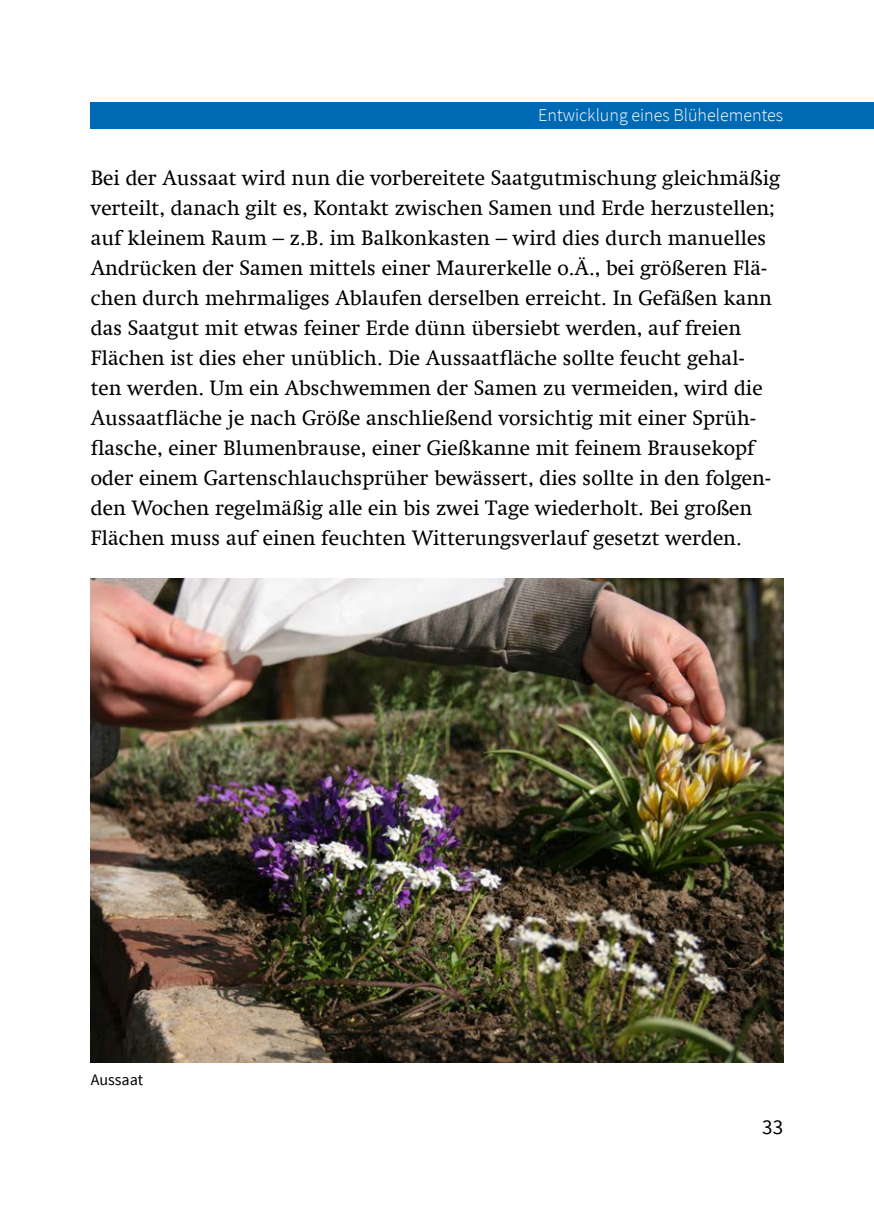
<style>
.page{position:relative;width:874px;height:1225px;background:#fff}
.page>*{position:absolute;margin:0;border:0;box-sizing:border-box;transform-origin:0 0}
.t1{font:21px/30px "Swift Com";color:#000}
.t2{font:21px "Source Sans Pro";color:#000}
.t3{font:300 18px "Source Sans Pro";color:#fff}
.t4{font:16px "Source Sans Pro";color:#000}
</style>
<div class="page">
<div style="left:91px;top:102px;width:782px;height:27px;background:#0069b4"></div>
<img style="left:91px;top:579px;width:691px;height:483px">
<p class="t3" style="left:538px;top:104px;width:246px">Entwicklung eines Blühelementes</p>
<p class="t1" style="left:91px;top:163px;width:690px">Bei der Aussaat wird nun die vorbereitete Saatgutmischung gleichmäßig verteilt, danach gilt es, Kontakt zwischen Samen und Erde herzustellen; auf kleinem Raum – z.B. im Balkonkasten – wird dies durch manuelles Andrücken der Samen mittels einer Maurerkelle o.Ä., bei größeren Flä&shy;chen durch mehrmaliges Ablaufen derselben erreicht. In Gefäßen kann das Saatgut mit etwas feiner Erde dünn übersiebt werden, auf freien Flächen ist dies eher unüblich. Die Aussaatfläche sollte feucht gehal&shy;ten werden. Um ein Abschwemmen der Samen zu vermeiden, wird die Aussaatfläche je nach Größe anschließend vorsichtig mit einer Sprüh&shy;flasche, einer Blumenbrause, einer Gießkanne mit feinem Brausekopf oder einem Gartenschlauchsprüher bewässert, dies sollte in den folgen&shy;den Wochen regelmäßig alle ein bis zwei Tage wiederholt. Bei großen Flächen muss auf einen feuchten Witterungsverlauf gesetzt werden.</p>
<p class="t4" style="left:91px;top:1069px;width:54px">Aussaat</p>
<p class="t2" style="left:761px;top:1114px;width:22px">33</p>
</div>
